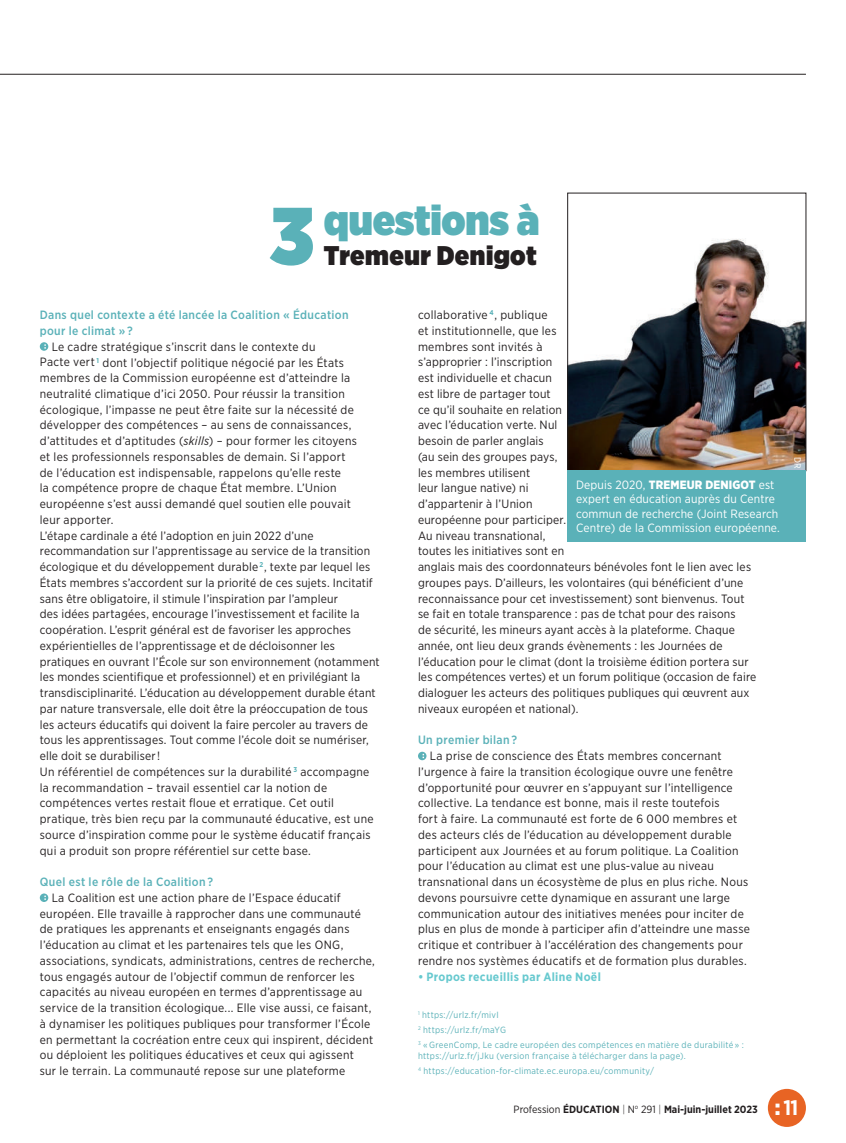
<style>
.page{position:relative;width:846px;height:1143px;background:#fff}
.page>*{position:absolute;margin:0;border:0;box-sizing:border-box;transform-origin:0 0}
.t1{font:900 42px "Gotham Narrow";letter-spacing:-.005em;color:#5ab1b8}
.t2{font:900 27px "Gotham Narrow";letter-spacing:.015em;color:#231f20}
.t3{font:12px/15.8px "Gotham Narrow";letter-spacing:.02em;color:#231f20}
.t4{font:12px/14.4px "Gotham Narrow";letter-spacing:.01em;color:#fff}
.t5{font:500 12px/15.8px "Gotham Narrow";letter-spacing:.025em;color:#5ab1b8}
.t6{font:700 12px "Gotham Narrow";letter-spacing:.025em;color:#67c9cf}
.t7{font:700 10.5px "Gotham Narrow";color:#231f20}
.t8{font:9px/15px "Gotham Narrow";letter-spacing:.035em;color:#5ab1b8}
.t9{font:9px "Gotham Narrow";color:#fff}
.s1{font-size:81px}
.s2{font-style:italic}
.s3{font-weight:900}
.s4{font-weight:400}
.s5{font-weight:300}
.s6{font-weight:900;font-size:21px;color:#fff}
.s7{font-size:21px;color:#fff}
</style>
<div class="page">
<hr style="left:0;top:74px;width:805px;height:1px;background:#231f20">
<div style="left:767px;top:1089px;width:38px;height:38px;background:#e86424;border-radius:50%"></div>
<svg style="left:40px;top:342px;width:8px;height:9px"></svg>
<svg style="left:40px;top:893px;width:8px;height:9px"></svg>
<svg style="left:418px;top:752px;width:8px;height:8px"></svg>
<img style="left:569px;top:238px;width:235px;height:231px">
<div style="left:567px;top:193px;width:239px;height:278px;border:1px solid #231f20"></div>
<div style="left:567px;top:471px;width:238px;height:71px;background:#5ab1b8"></div>
<h1 class="t1" style="left:270px;top:192px;width:271px"><span class="s1">3</span> questions à</h1>
<h2 class="t2" style="left:323px;top:237px;width:214px">Tremeur Denigot</h2>
<p class="t5" style="left:40px;top:307px;width:310px">Dans quel contexte a été lancée la Coalition « Éducation pour le climat » ?</p>
<p class="t3" style="left:40px;top:338px;width:341px;text-indent:12px">Le cadre stratégique s’inscrit dans le contexte du<br>Pacte vert <sup>1</sup> dont l’objectif politique négocié par les États membres de la Commission européenne est d’atteindre la neutralité climatique d’ici 2050. Pour réussir la transition écologique, l’impasse ne peut être faite sur la nécessité de développer des compétences – au sens de connaissances, d’attitudes et d’aptitudes (<span class="s2">skills</span>) – pour former les citoyens<br>et les professionnels responsables de demain. Si l’apport<br>de l’éducation est indispensable, rappelons qu’elle reste<br>la compétence propre de chaque État membre. L’Union européenne s’est aussi demandé quel soutien elle pouvait<br>leur apporter.<br>L’étape cardinale a été l’adoption en juin 2022 d’une recommandation sur l’apprentissage au service de la transition écologique et du développement durable <sup>2</sup>, texte par lequel les États membres s’accordent sur la priorité de ces sujets. Incitatif sans être obligatoire, il stimule l’inspiration par l’ampleur<br>des idées partagées, encourage l’investissement et facilite la coopération. L’esprit général est de favoriser les approches expérientielles de l’apprentissage et de décloisonner les pratiques en ouvrant l’École sur son environnement (notamment les mondes scientifique et professionnel) et en privilégiant la transdisciplinarité. L’éducation au développement durable étant par nature transversale, elle doit être la préoccupation de tous les acteurs éducatifs qui doivent la faire percoler au travers de tous les apprentissages. Tout comme l’école doit se numériser, elle doit se durabiliser !<br>Un référentiel de compétences sur la durabilité <sup>3</sup> accompagne la recommandation – travail essentiel car la notion de compétences vertes restait floue et erratique. Cet outil pratique, très bien reçu par la communauté éducative, est une source d’inspiration comme pour le système éducatif français qui a produit son propre référentiel sur cette base.</p>
<p class="t5" style="left:40px;top:874px;width:175px">Quel est le rôle de la Coalition ?</p>
<p class="t3" style="left:40px;top:890px;width:336px;text-indent:12px">La Coalition est une action phare de l’Espace éducatif européen. Elle travaille à rapprocher dans une communauté de pratiques les apprenants et enseignants engagés dans l’éducation au climat et les partenaires tels que les ONG, associations, syndicats, administrations, centres de recherche, tous engagés autour de l’objectif commun de renforcer les capacités au niveau européen en termes d’apprentissage au service de la transition écologique... Elle vise aussi, ce faisant, à dynamiser les politiques publiques pour transformer l’École en permettant la cocréation entre ceux qui inspirent, décident ou déploient les politiques éducatives et ceux qui agissent<br>sur le terrain. La communauté repose sur une plateforme</p>
<p class="t3" style="left:418px;top:307px;width:340px">collaborative <sup>4</sup>, publique<br>et institutionnelle, que les<br>membres sont invités à<br>s’approprier : l’inscription<br>est individuelle et chacun<br>est libre de partager tout<br>ce qu’il souhaite en relation<br>avec l’éducation verte. Nul<br>besoin de parler anglais<br>(au sein des groupes pays,<br>les membres utilisent<br>leur langue native) ni<br>d’appartenir à l’Union<br>européenne pour participer.<br>Au niveau transnational,<br>toutes les initiatives sont en<br>anglais mais des coordonnateurs bénévoles font le lien avec les groupes pays. D’ailleurs, les volontaires (qui bénéficient d’une reconnaissance pour cet investissement) sont bienvenus. Tout se fait en totale transparence : pas de tchat pour des raisons<br>de sécurité, les mineurs ayant accès à la plateforme. Chaque année, ont lieu deux grands évènements : les Journées de l’éducation pour le climat (dont la troisième édition portera sur les compétences vertes) et un forum politique (occasion de faire dialoguer les acteurs des politiques publiques qui œuvrent aux niveaux européen et national).</p>
<p class="t5" style="left:418px;top:732px;width:101px">Un premier bilan ?</p>
<p class="t3" style="left:418px;top:748px;width:333px;text-indent:12px">La prise de conscience des États membres concernant l’urgence à faire la transition écologique ouvre une fenêtre d’opportunité pour œuvrer en s’appuyant sur l’intelligence collective. La tendance est bonne, mais il reste toutefois<br>fort à faire. La communauté est forte de 6 000 membres et des acteurs clés de l’éducation au développement durable participent aux Journées et au forum politique. La Coalition pour l’éducation au climat est une plus-value au niveau transnational dans un écosystème de plus en plus riche. Nous devons poursuivre cette dynamique en assurant une large communication autour des initiatives menées pour inciter de plus en plus de monde à participer afin d’atteindre une masse critique et contribuer à l’accélération des changements pour rendre nos systèmes éducatifs et de formation plus durables.</p>
<p class="t6" style="left:418px;top:969px;width:184px">• Propos recueillis par Aline Noël</p>
<p class="t8" style="left:418px;top:1007px;width:327px"><sup>1</sup> https://urlz.fr/mivI<br><sup>2</sup> https://urlz.fr/maYG<br><sup>3</sup> « GreenComp, Le cadre européen des compétences en matière de durabilité » :</p>
<p class="t8" style="left:418px;top:1048px;width:269px">https://urlz.fr/jJku (version française à télécharger dans la page).<br><sup>4</sup> https://education-for-climate.ec.europa.eu/community/</p>
<p class="t4" style="left:576px;top:477px;width:205px">Depuis 2020, <span class="s3">TREMEUR DENIGOT</span> est expert en éducation auprès du Centre commun de recherche (Joint Research Centre) de la Commission européenne.</p>
<p class="t9" style="left:803px;top:457px;width:13px;rotate:90deg">DR</p>
<p class="t7" style="left:513px;top:1102px;width:286px"><span class="s4">Profession</span> ÉDUCATION <span class="s5">|</span> <span class="s4">N</span><sup>o</sup> <span class="s4">291</span> <span class="s5">|</span> Mai-juin-juillet 2023 <span class="s6">:</span> <span class="s7">11</span></p>
</div>
